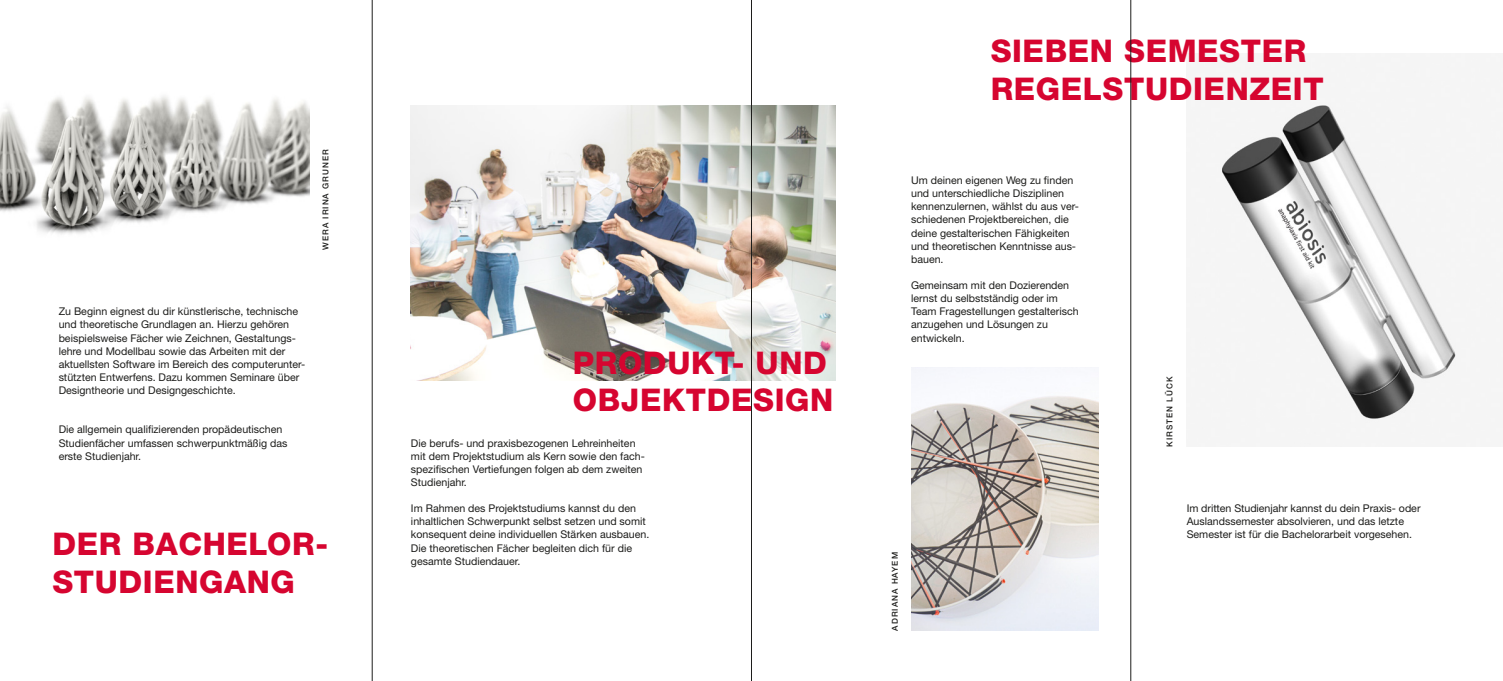
<style>
.page{position:relative;width:1503px;height:681px;background:#fff}
.page>*{position:absolute;margin:0;border:0;box-sizing:border-box;transform-origin:0 0}
.t1{font:800 31.25px/37.5px "Helvetica Neue LT Std";letter-spacing:.02em;color:#d60530}
.t2{font:10.62px/13.1px "Helvetica Neue LT Std";color:#1d1d1b}
.t3{font:500 8.12px "Helvetica Neue LT Std";letter-spacing:.12em;color:#1d1d1b}
</style>
<div class="page">
<img style="left:410px;top:105px;width:425px;height:276px">
<img style="left:0;top:96px;width:309px;height:138px">
<img style="left:912px;top:367px;width:187px;height:263px">
<img style="left:1186px;top:60px;width:310px;height:386px">
<hr style="left:751px;top:0;width:1px;height:680px;background:#1d1d1b">
<hr style="left:1130px;top:0;width:1px;height:680px;background:#1d1d1b">
<hr style="left:372px;top:0;width:1px;height:680px;background:#1d1d1b">
<p class="t3" style="left:321px;top:249px;width:102px;rotate:-90deg">WERA IRINA GRUNER</p>
<p class="t2" style="left:59px;top:305px;width:248px">Zu Beginn eignest du dir künstlerische, technische und theoretische Grundlagen an. Hierzu gehören beispielsweise Fächer wie Zeichnen, Gestaltungs&shy;lehre und Modellbau sowie das Arbeiten mit der aktuellsten Software im Bereich des computerunter&shy;stützten Entwerfens. Dazu kommen Seminare über Designtheorie und Designgeschichte.</p>
<p class="t2" style="left:59px;top:423px;width:230px">Die allgemein qualifizierenden propädeu tischen<br>Studienfächer umfassen schwer punktmäßig das erste Studienjahr.</p>
<h1 class="t1" style="left:52px;top:524px;width:277px">DER BACHELOR-<br>STUDIENGANG</h1>
<h1 class="t1" style="left:990px;top:32px;width:334px">SIEBEN SEMESTER<br>REGELSTUDIENZEIT</h1>
<p class="t2" style="left:911px;top:173px;width:169px">Um deinen eigenen Weg zu finden und unterschiedliche Disziplinen kennenzu lernen, wählst du aus ver&shy;schiedenen Projektbereichen, die deine gestalterischen Fähigkeiten und theoretischen Kenntnisse aus&shy;bauen.</p>
<p class="t2" style="left:911px;top:278px;width:169px">Gemeinsam mit den Dozierenden lernst du selbstständig oder im<br>Team Fragestellun gen gestalterisch anzugehen und Lösun gen zu entwickeln.</p>
<h1 class="t1" style="left:573px;top:343px;width:262px">PRODUKT- UND<br>OBJEKTDESIGN</h1>
<p class="t3" style="left:1164px;top:446px;width:71px;rotate:-90deg">KIRSTEN LÜCK</p>
<p class="t2" style="left:411px;top:436px;width:235px">Die berufs- und praxisbezogenen Lehrein heiten mit dem Projektstudium als Kern sowie den fach&shy;spezifischen Vertiefungen folgen ab dem zweiten Studienjahr.</p>
<p class="t2" style="left:411px;top:501px;width:240px">Im Rahmen des Projektstudiums kannst du den inhaltlichen Schwerpunkt selbst setzen und somit konsequent deine individuellen Stärken ausbauen.<br>Die theoretischen Fächer begleiten dich für die gesamte Studiendauer.</p>
<p class="t2" style="left:1186px;top:501px;width:235px">Im dritten Studienjahr kannst du dein Praxis- oder<br>Auslandssemester absolvieren, und das letzte<br>Semester ist für die Bachelorarbeit vorgesehen.</p>
<p class="t3" style="left:890px;top:630px;width:80px;rotate:-90deg">ADRIANA HAYEM</p>
</div>
